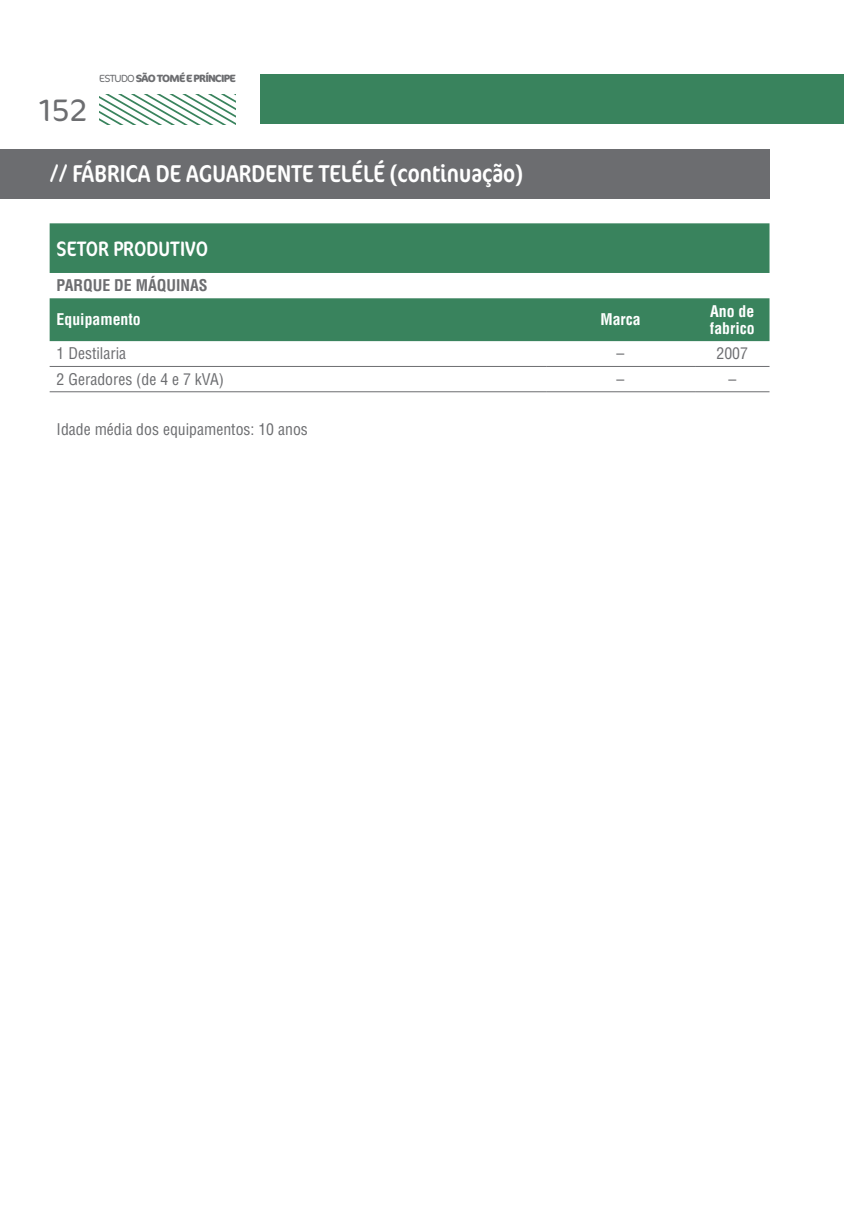
<style>
.page{position:relative;width:844px;height:1216px;background:#fff}
.page>*{position:absolute;margin:0;border:0;box-sizing:border-box;transform-origin:0 0}
.t1{font:300 31.5px "Cocon";color:#6c6d70}
.t2{font:condensed 24.5px "Cocon";color:#fff}
.t3{font:condensed 21px "Cocon";color:#fff}
.tabela_xxx{font:condensed 15.75px "Helvetica LT Std";color:#6c6d70}
.t4{font:700 condensed 15.75px/17.5px "Helvetica LT Std";color:#fff}
.t5{font:700 condensed 15.75px "Helvetica LT Std";color:#6c6d70}
.t6{font:700 10.5px "Cocon";letter-spacing:-.07em;color:#6c6d70}
.s1{font-weight:300}
</style>
<div class="page">
<div style="left:260px;top:74px;width:583px;height:50px;background:#39835d"></div>
<svg style="left:99px;top:94px;width:137px;height:30px"></svg>
<div style="left:0;top:149px;width:769px;height:49px;background:#6c6d70"></div>
<svg style="left:50px;top:223px;width:719px;height:118px;fill:#39835d"></svg>
<hr style="left:50px;top:366px;width:496px;height:1px;background:#6c6d70">
<hr style="left:546px;top:366px;width:148px;height:1px;background:#6c6d70">
<hr style="left:694px;top:366px;width:75px;height:1px;background:#6c6d70">
<hr style="left:50px;top:391px;width:496px;height:1px;background:#6c6d70">
<hr style="left:546px;top:391px;width:148px;height:1px;background:#6c6d70">
<hr style="left:694px;top:391px;width:75px;height:1px;background:#6c6d70">
<p class="t1" style="left:40px;top:92px;width:49px">152</p>
<p class="t6" style="left:99px;top:72px;width:138px"><span class="s1">ESTUDO</span>SÃO TOMÉ E PRÍNCIPE</p>
<p class="t2" style="left:50px;top:160px;width:474px">// FÁBRICA DE AGUARDENTE TELÉLÉ (continuação)</p>
<p class="t3" style="left:57px;top:237px;width:153px">SETOR PRODUTIVO</p>
<p class="t5" style="left:57px;top:276px;width:152px">PARQUE DE MÁQUINAS</p>
<p class="t4" style="left:57px;top:311px;width:86px">Equipamento</p>
<p class="t4" style="left:600px;top:311px;width:42px">Marca</p>
<p class="t4" style="left:709px;top:302px;width:46px">Ano de fabrico</p>
<p class="tabela_xxx" style="left:57px;top:344px;width:71px">1 Destilaria</p>
<p class="tabela_xxx" style="left:616px;top:344px;width:9px">–</p>
<p class="tabela_xxx" style="left:716px;top:344px;width:33px">2007</p>
<p class="tabela_xxx" style="left:57px;top:369px;width:169px">2 Geradores (de 4 e 7 kVA)</p>
<p class="tabela_xxx" style="left:616px;top:369px;width:9px">–</p>
<p class="tabela_xxx" style="left:728px;top:369px;width:9px">–</p>
<p class="tabela_xxx" style="left:57px;top:419px;width:253px">Idade média dos equipamentos: 10 anos</p>
</div>
